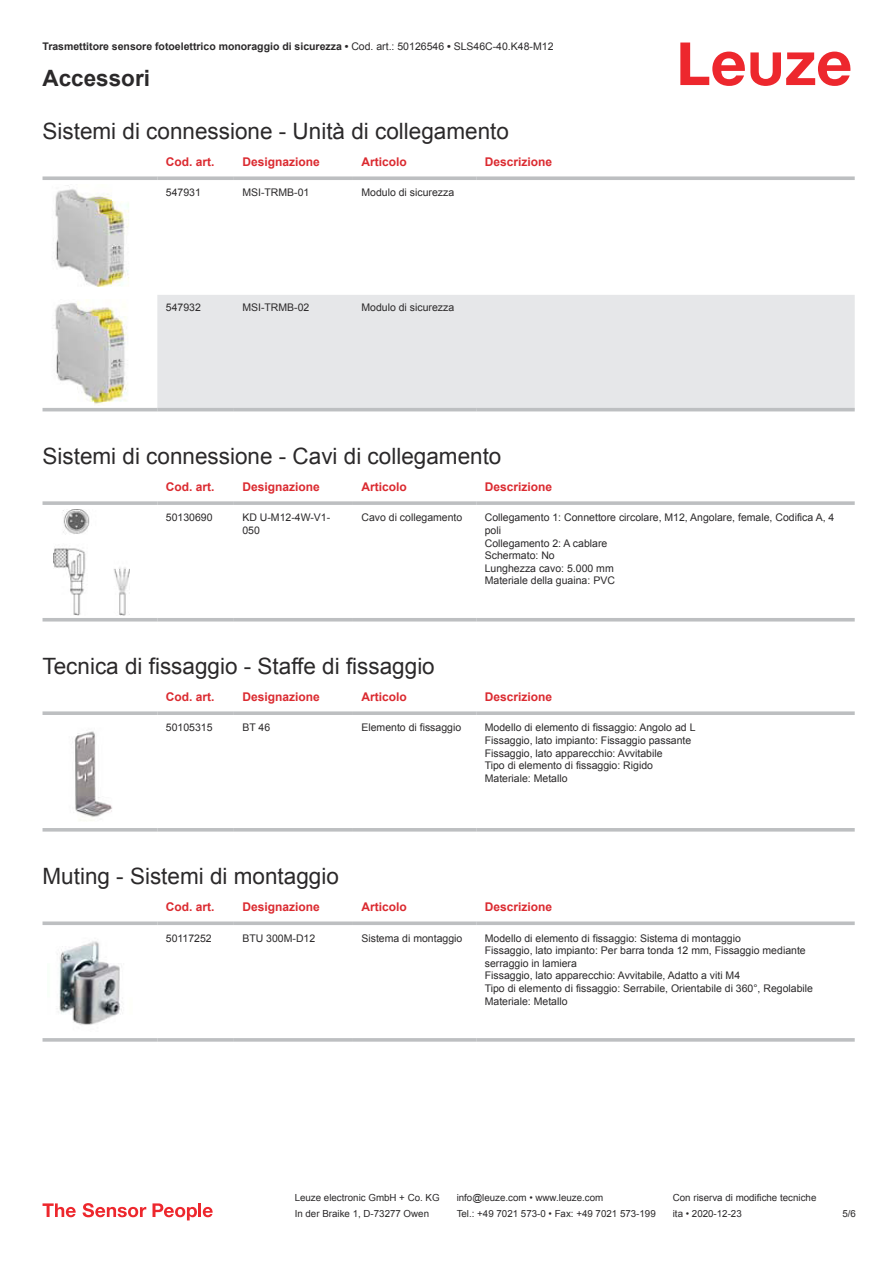
<style>
.page{position:relative;width:893px;height:1263px;background:#fff}
.page>*{position:absolute;margin:0;border:0;box-sizing:border-box;transform-origin:0 0}
.t1{font:22.5px "Arial";color:#2b292a}
.t2{font:700 22.5px "Arial";color:#2b292a}
.t3{font:700 12px "Arial";color:#db2a30}
.t4{font:10.5px/12.6px "Arial";color:#2b292a}
.t5{font:700 10.5px "Arial";color:#2b292a}
.t6{font:9.75px "Arial";color:#2b292a}
.s1{font-weight:400}
</style>
<div class="page">
<svg style="left:680px;top:43px;width:170px;height:43px"></svg>
<div style="left:157px;top:295px;width:698px;height:113px;background:#e6e7e9"></div>
<svg style="left:43px;top:176px;width:114px;height:4px"></svg>
<svg style="left:157px;top:176px;width:77px;height:4px"></svg>
<svg style="left:234px;top:176px;width:119px;height:4px"></svg>
<svg style="left:353px;top:176px;width:123px;height:4px"></svg>
<svg style="left:476px;top:176px;width:379px;height:4px;background:#c4c6c8"></svg>
<hr style="left:43px;top:408px;width:114px;height:3px;background:#bdbfc1">
<hr style="left:157px;top:408px;width:77px;height:3px;background:#bdbfc1">
<hr style="left:234px;top:408px;width:119px;height:3px;background:#bdbfc1">
<hr style="left:353px;top:408px;width:123px;height:3px;background:#bdbfc1">
<hr style="left:476px;top:408px;width:379px;height:3px;background:#bdbfc1">
<img style="left:55px;top:185px;width:74px;height:102px">
<img style="left:53px;top:299px;width:74px;height:106px">
<svg style="left:43px;top:552px;width:812px;height:70px"></svg>
<svg style="left:43px;top:501px;width:114px;height:4px"></svg>
<svg style="left:157px;top:501px;width:77px;height:4px"></svg>
<svg style="left:234px;top:501px;width:119px;height:4px"></svg>
<svg style="left:353px;top:501px;width:123px;height:4px"></svg>
<svg style="left:476px;top:501px;width:379px;height:4px;background:#c3c5c7"></svg>
<hr style="left:43px;top:618px;width:114px;height:3px;background:#bdbfc1">
<hr style="left:157px;top:618px;width:77px;height:3px;background:#bdbfc1">
<hr style="left:234px;top:618px;width:119px;height:3px;background:#bdbfc1">
<hr style="left:353px;top:618px;width:123px;height:3px;background:#bdbfc1">
<hr style="left:476px;top:618px;width:379px;height:3px;background:#bdbfc1">
<img style="left:54px;top:509px;width:75px;height:106px">
<svg style="left:43px;top:831px;width:812px;height:1px"></svg>
<svg style="left:43px;top:711px;width:114px;height:4px"></svg>
<svg style="left:157px;top:711px;width:77px;height:4px"></svg>
<svg style="left:234px;top:711px;width:119px;height:4px"></svg>
<svg style="left:353px;top:711px;width:123px;height:4px"></svg>
<svg style="left:476px;top:711px;width:379px;height:4px;background:#c3c5c7"></svg>
<hr style="left:43px;top:828px;width:114px;height:3px;background:#bdbfc1">
<hr style="left:157px;top:828px;width:77px;height:3px;background:#bdbfc1">
<hr style="left:234px;top:828px;width:119px;height:3px;background:#bdbfc1">
<hr style="left:353px;top:828px;width:123px;height:3px;background:#bdbfc1">
<hr style="left:476px;top:828px;width:379px;height:3px;background:#bdbfc1">
<img style="left:74px;top:731px;width:38px;height:90px">
<svg style="left:43px;top:921px;width:114px;height:4px"></svg>
<svg style="left:157px;top:921px;width:77px;height:4px"></svg>
<svg style="left:234px;top:921px;width:119px;height:4px"></svg>
<svg style="left:353px;top:921px;width:123px;height:4px"></svg>
<svg style="left:476px;top:921px;width:379px;height:4px;background:#c5c6c8"></svg>
<svg style="left:43px;top:1038px;width:114px;height:4px"></svg>
<svg style="left:157px;top:1038px;width:77px;height:4px"></svg>
<svg style="left:234px;top:1038px;width:119px;height:4px"></svg>
<svg style="left:353px;top:1038px;width:123px;height:4px"></svg>
<svg style="left:476px;top:1038px;width:379px;height:4px;background:#c3c5c7"></svg>
<img style="left:57px;top:941px;width:65px;height:84px">
<svg style="left:43px;top:1203px;width:33px;height:14px"></svg>
<svg style="left:83px;top:1203px;width:63px;height:14px"></svg>
<svg style="left:153px;top:1203px;width:44px;height:17px"></svg>
<hr style="left:198px;top:1203px;width:3px;height:14px;background:#ed272d">
<svg style="left:203px;top:1207px;width:10px;height:10px"></svg>
<p class="t5" style="left:43px;top:43px;width:512px">Trasmettitore sensore fotoelettrico monoraggio di sicurezza • <span class="s1">Cod. art.: 50126546</span> • <span class="s1">SLS46C-40.K48-M12</span></p>
<h1 class="t2" style="left:43px;top:70px;width:109px">Accessori</h1>
<h1 class="t1" style="left:43px;top:123px;width:468px">Sistemi di connessione - Unità di collegamento</h1>
<p class="t3" style="left:166px;top:157px;width:50px">Cod. art.</p>
<p class="t3" style="left:242px;top:157px;width:79px">Designazione</p>
<p class="t3" style="left:361px;top:157px;width:47px">Articolo</p>
<p class="t3" style="left:485px;top:157px;width:69px">Descrizione</p>
<p class="t4" style="left:166px;top:187px;width:37px">547931</p>
<p class="t4" style="left:242px;top:187px;width:69px">MSI-TRMB-01</p>
<p class="t4" style="left:361px;top:187px;width:94px">Modulo di sicurezza</p>
<p class="t4" style="left:166px;top:302px;width:37px">547932</p>
<p class="t4" style="left:242px;top:302px;width:69px">MSI-TRMB-02</p>
<p class="t4" style="left:361px;top:302px;width:94px">Modulo di sicurezza</p>
<h1 class="t1" style="left:43px;top:448px;width:460px">Sistemi di connessione - Cavi di collegamento</h1>
<p class="t3" style="left:166px;top:482px;width:50px">Cod. art.</p>
<p class="t3" style="left:242px;top:482px;width:79px">Designazione</p>
<p class="t3" style="left:361px;top:482px;width:47px">Articolo</p>
<p class="t3" style="left:485px;top:482px;width:69px">Descrizione</p>
<p class="t4" style="left:166px;top:512px;width:48px">50130690</p>
<p class="t4" style="left:242px;top:512px;width:89px">KD U-M12-4W-V1-<br>050</p>
<p class="t4" style="left:361px;top:512px;width:102px">Cavo di collegamento</p>
<p class="t4" style="left:485px;top:512px;width:351px">Collegamento 1: Connettore circolare, M12, Angolare, female, Codifica A, 4 poli<br>Collegamento 2: A cablare<br>Schermato: No<br>Lunghezza cavo: 5.000 mm<br>Materiale della guaina: PVC</p>
<h1 class="t1" style="left:43px;top:658px;width:394px">Tecnica di fissaggio - Staffe di fissaggio</h1>
<p class="t3" style="left:166px;top:692px;width:50px">Cod. art.</p>
<p class="t3" style="left:242px;top:692px;width:79px">Designazione</p>
<p class="t3" style="left:361px;top:692px;width:47px">Articolo</p>
<p class="t3" style="left:485px;top:692px;width:69px">Descrizione</p>
<p class="t4" style="left:166px;top:722px;width:48px">50105315</p>
<p class="t4" style="left:242px;top:722px;width:29px">BT 46</p>
<p class="t4" style="left:361px;top:722px;width:101px">Elemento di fissaggio</p>
<p class="t4" style="left:485px;top:722px;width:212px">Modello di elemento di fissaggio: Angolo ad L Fissaggio, lato impianto: Fissaggio passante Fissaggio, lato apparecchio: Avvitabile<br>Tipo di elemento di fissaggio: Rigido Materiale: Metallo</p>
<h1 class="t1" style="left:43px;top:868px;width:298px">Muting - Sistemi di montaggio</h1>
<p class="t3" style="left:166px;top:902px;width:50px">Cod. art.</p>
<p class="t3" style="left:242px;top:902px;width:79px">Designazione</p>
<p class="t3" style="left:361px;top:902px;width:47px">Articolo</p>
<p class="t3" style="left:485px;top:902px;width:69px">Descrizione</p>
<p class="t4" style="left:166px;top:932px;width:47px">50117252</p>
<p class="t4" style="left:242px;top:932px;width:74px">BTU 300M-D12</p>
<p class="t4" style="left:361px;top:932px;width:102px">Sistema di montaggio</p>
<p class="t4" style="left:485px;top:932px;width:330px">Modello di elemento di fissaggio: Sistema di montaggio<br>Fissaggio, lato impianto: Per barra tonda 12 mm, Fissaggio mediante serraggio in lamiera<br>Fissaggio, lato apparecchio: Avvitabile, Adatto a viti M4<br>Tipo di elemento di fissaggio: Serrabile, Orientabile di 360°, Regolabile Materiale: Metallo</p>
<p class="t6" style="left:295px;top:1194px;width:146px">Leuze electronic GmbH + Co. KG</p>
<p class="t6" style="left:457px;top:1194px;width:148px">info@leuze.com • www.leuze.com</p>
<p class="t6" style="left:673px;top:1194px;width:145px">Con riserva di modifiche tecniche</p>
<p class="t6" style="left:295px;top:1210px;width:136px">In der Braike 1, D-73277 Owen</p>
<p class="t6" style="left:457px;top:1210px;width:201px">Tel.: +49 7021 573-0 • Fax: +49 7021 573-199</p>
<p class="t6" style="left:673px;top:1210px;width:70px">ita • 2020-12-23</p>
<p class="t6" style="left:842px;top:1210px;width:15px">5 /6</p>
</div>
